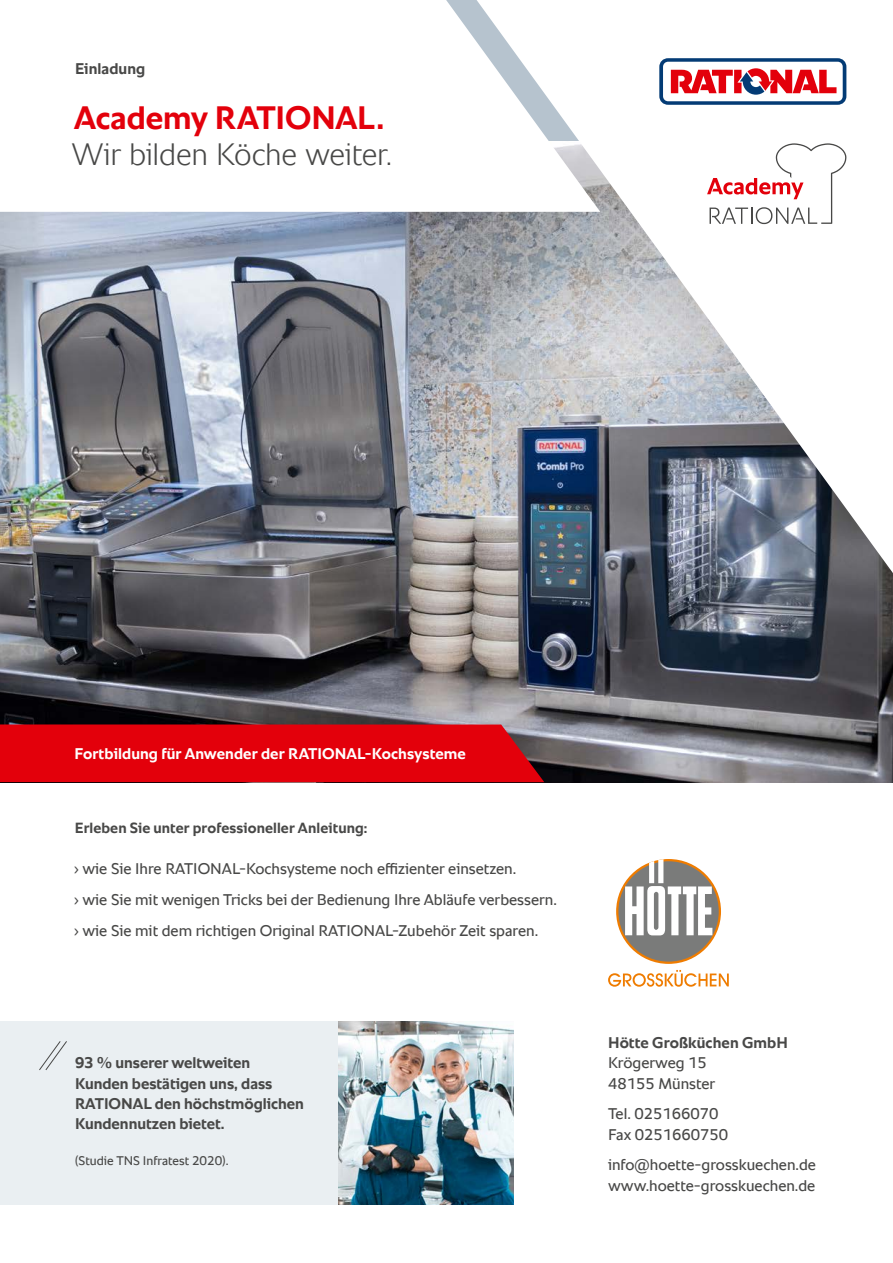
<style>
.page{position:relative;width:893px;height:1263px;background:#fff}
.page>*{position:absolute;margin:0;border:0;box-sizing:border-box;transform-origin:0 0}
.t1{font:700 33px "RATIONAL Sans TT";letter-spacing:-.005em;color:#e3000b}
.t2{font:300 31.5px "RATIONAL Sans TT";letter-spacing:-.01em;color:#484847}
.t3{font:15.75px/20.4px "RATIONAL Sans TT";color:#484847}
.t4{font:700 15.75px/20.4px "RATIONAL Sans TT";color:#484847}
.t5{font:700 15.75px "RATIONAL Sans TT";letter-spacing:.005em;color:#fff}
.t6{font:700 15px "RATIONAL Sans TT";letter-spacing:.005em;color:#484847}
.t7{font:12.75px "RATIONAL Sans TT";color:#484847}
</style>
<div class="page">
<img style="left:0;top:212px;width:893px;height:570px">
<svg style="left:477px;top:64px;width:416px;height:509px"></svg>
<svg style="left:659px;top:58px;width:187px;height:47px"></svg>
<svg style="left:0;top:0;width:600px;height:212px"></svg>
<svg style="left:707px;top:143px;width:139px;height:81px"></svg>
<div style="left:0;top:1021px;width:514px;height:183px;background:#eaeff2"></div>
<img style="left:339px;top:1021px;width:175px;height:183px">
<svg style="left:608px;top:970px;width:121px;height:17px"></svg>
<svg style="left:616px;top:859px;width:105px;height:105px"></svg>
<div style="left:618px;top:861px;width:101px;height:100px;background:#7a7b7a;border-radius:50%"></div>
<svg style="left:625px;top:859px;width:87px;height:76px"></svg>
<div style="left:0;top:724px;width:544px;height:58px;background:#e3000b"></div>
<svg style="left:39px;top:1041px;width:28px;height:29px"></svg>
<p class="t4" style="left:75px;top:58px;width:72px">Einladung</p>
<h1 class="t1" style="left:74px;top:94px;width:311px">Academy RATIONAL.</h1>
<h2 class="t2" style="left:72px;top:132px;width:322px">Wir bilden Köche weiter.</h2>
<p class="t5" style="left:74px;top:742px;width:393px">Fortbildung für Anwender der RATIONAL-Kochsysteme</p>
<p class="t6" style="left:75px;top:817px;width:294px">Erleben Sie unter professioneller Anleitung:</p>
<p class="t3" style="left:74px;top:854px;width:484px;line-height:30.6px">› wie Sie Ihre RATIONAL-Kochsysteme noch effizienter einsetzen.<br>› wie Sie mit wenigen Tricks bei der Bedienung Ihre Abläufe verbessern. › wie Sie mit dem richtigen Original RATIONAL-Zubehör Zeit sparen.</p>
<p class="t4" style="left:75px;top:1053px;width:230px">93 % unserer weltweiten<br>Kunden bestätigen uns, dass<br>RATIONAL den höchstmöglichen<br>Kundennutzen bietet.</p>
<p class="t7" style="left:75px;top:1152px;width:155px">(Studie TNS Infratest 2020).</p>
<p class="t4" style="left:608px;top:1032px;width:181px">Hötte Großküchen GmbH</p>
<p class="t3" style="left:608px;top:1053px;width:109px">Krögerweg 15<br>48155 Münster</p>
<p class="t3" style="left:608px;top:1104px;width:122px">Tel. 025166070<br>Fax 0251660750</p>
<p class="t3" style="left:608px;top:1155px;width:209px">info@hoette-grosskuechen.de www.hoette-grosskuechen.de</p>
</div>
